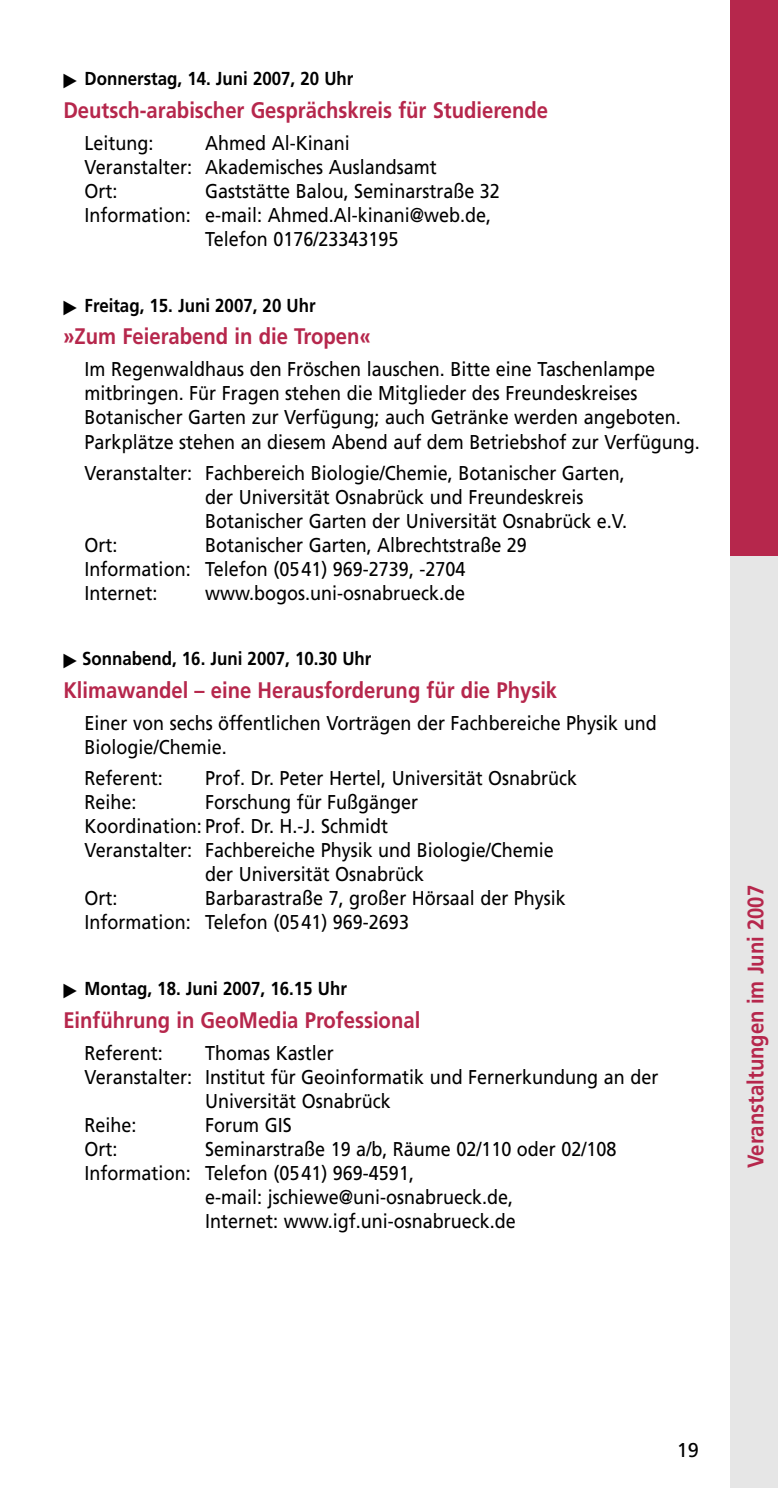
<style>
.page{position:relative;width:778px;height:1488px;background:#fff}
.page>*{position:absolute;margin:0;border:0;box-sizing:border-box;transform-origin:0 0}
.t1{font:700 22.5px "Frutiger";color:#b6274c;scale:.9 1}
.t2{font:20px/24px "Frutiger";color:#000;scale:.9 1}
.t3{font:20px "Frutiger";color:#000}
.t4{font:700 18.75px "Frutiger";color:#000;scale:.9 1}
</style>
<div class="page">
<div style="left:729px;top:0;width:49px;height:1487px;background:#b6274c"></div>
<div style="left:729px;top:556px;width:49px;height:931px;background:#e6e6e6"></div>
<p class="t4" style="left:85px;top:71px;width:300px">Donnerstag, 14. Juni 2007, 20 Uhr</p>
<p class="t1" style="left:63px;top:101px;width:540px">Deutsch-arabischer Gesprächskreis für Studierende</p>
<p class="t2" style="left:85px;top:132px;width:78px">Leitung:</p>
<p class="t2" style="left:85px;top:132px;width:393px;text-indent:120px">Ahmed Al-Kinani<br>Veranstalter: Akademisches Auslandsamt<br>Ort:</p>
<p class="t2" style="left:205px;top:180px;width:329px">Gaststätte Balou, Seminarstraße 32</p>
<p class="t2" style="left:85px;top:204px;width:453px">Information: e-mail: Ahmed.Al-kinani@web.de,</p>
<p class="t2" style="left:205px;top:228px;width:216px">Telefon 0176/23343195</p>
<p class="t4" style="left:85px;top:297px;width:258px">Freitag, 15. Juni 2007, 20 Uhr</p>
<p class="t1" style="left:63px;top:327px;width:343px">»Zum Feierabend in die Tropen«</p>
<p class="t2" style="left:85px;top:359px;width:685px">Im Regenwaldhaus den Fröschen lauschen. Bitte eine Taschenlampe mitbringen. Für Fragen stehen die Mitglieder des Freundeskreises Botanischer Garten zur Verfügung; auch Getränke werden angeboten.<br>Parkplätze stehen an diesem Abend auf dem Betriebshof zur Verfügung.</p>
<p class="t2" style="left:85px;top:462px;width:601px">Veranstalter: Fachbereich Biologie/Chemie, Botanischer Garten,</p>
<p class="t2" style="left:205px;top:486px;width:422px">der Universität Osnabrück und Freundeskreis</p>
<p class="t2" style="left:205px;top:510px;width:470px">Botanischer Garten der Universität Osnabrück e.V.</p>
<p class="t2" style="left:85px;top:534px;width:38px">Ort:</p>
<p class="t2" style="left:85px;top:534px;width:493px;text-indent:120px">Botanischer Garten, Albrechtstraße 29<br>Information: Telefon (0541) 969-2739, -2704<br>Internet:</p>
<p class="t2" style="left:205px;top:582px;width:290px">www.bogos.uni-osnabrueck.de</p>
<p class="t4" style="left:82px;top:651px;width:323px">Sonnabend, 16. Juni 2007, 10.30 Uhr</p>
<p class="t1" style="left:63px;top:681px;width:550px">Klimawandel – eine Herausforderung für die Physik</p>
<p class="t2" style="left:85px;top:713px;width:637px">Einer von sechs öffentlichen Vorträgen der Fachbereiche Physik und<br>Biologie/Chemie.</p>
<p class="t2" style="left:85px;top:768px;width:88px">Referent:</p>
<p class="t2" style="left:205px;top:768px;width:415px">Prof. Dr. Peter Hertel, Universität Osnabrück</p>
<p class="t2" style="left:85px;top:792px;width:59px">Reihe:</p>
<p class="t2" style="left:205px;top:792px;width:238px">Forschung für Fußgänger</p>
<p class="t2" style="left:85px;top:816px;width:338px">Koordination: Prof. Dr. H.-J. Schmidt</p>
<p class="t2" style="left:85px;top:840px;width:523px">Veranstalter: Fachbereiche Physik und Biologie/Chemie</p>
<p class="t2" style="left:205px;top:864px;width:245px">der Universität Osnabrück</p>
<p class="t2" style="left:85px;top:888px;width:38px">Ort:</p>
<p class="t2" style="left:85px;top:888px;width:536px;text-indent:120px">Barbarastraße 7, großer Hörsaal der Physik<br>Information: Telefon (0541) 969-2693</p>
<p class="t4" style="left:85px;top:981px;width:293px">Montag, 18. Juni 2007, 16.15 Uhr</p>
<p class="t1" style="left:63px;top:1010px;width:398px">Einführung in GeoMedia Professional</p>
<p class="t2" style="left:85px;top:1042px;width:88px">Referent:</p>
<p class="t2" style="left:205px;top:1042px;width:144px">Thomas Kastler</p>
<p class="t2" style="left:85px;top:1066px;width:639px">Veranstalter: Institut für Geoinformatik und Fernerkundung an der</p>
<p class="t2" style="left:205px;top:1090px;width:208px">Universität Osnabrück</p>
<p class="t2" style="left:85px;top:1114px;width:59px">Reihe:</p>
<p class="t2" style="left:205px;top:1114px;width:98px">Forum GIS</p>
<p class="t2" style="left:85px;top:1138px;width:38px">Ort:</p>
<p class="t2" style="left:205px;top:1138px;width:458px">Seminarstraße 19 a/b, Räume 02/110 oder 02/108</p>
<p class="t2" style="left:85px;top:1162px;width:367px">Information: Telefon (0541) 969-4591,</p>
<p class="t2" style="left:205px;top:1186px;width:344px">e-mail: jschiewe@uni-osnabrueck.de,</p>
<p class="t2" style="left:205px;top:1210px;width:346px">Internet: www.igf.uni-osnabrueck.de</p>
<p class="t1" style="left:746px;top:1168px;width:316px;rotate:-90deg">Veranstaltungen im Juni 2007</p>
<p class="t3" style="left:676px;top:1441px;width:24px">19</p>
</div>
